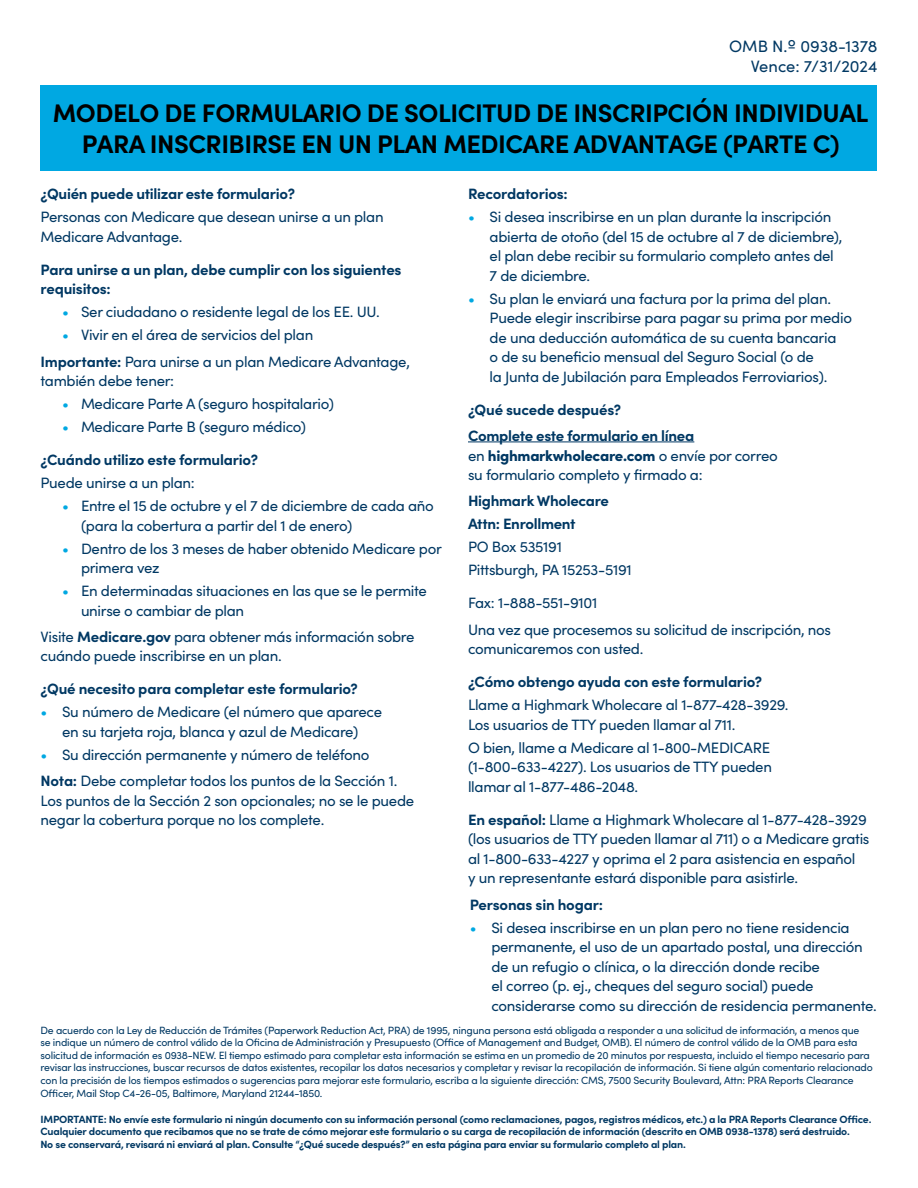
<style>
.page{position:relative;width:918px;height:1188px;background:#fff}
.page>*{position:absolute;margin:0;border:0;box-sizing:border-box;transform-origin:0 0}
.t1{font:700 25.5px/30.6px "Sofia Pro";letter-spacing:-.02em;color:#000;text-align:center}
.t2{font:16.5px "Sofia Pro";color:#003863}
.t3{font:15px/19.5px "Sofia Pro";letter-spacing:-.02em;color:#003863}
.t4{font:700 15px/19.5px "Sofia Pro";letter-spacing:-.015em;color:#003863}
.t5{font:10.5px/12.6px "Sofia Pro";letter-spacing:-.02em;color:#003863}
.t6{font:700 10.5px/12.6px "Sofia Pro";letter-spacing:-.02em;color:#003863}
.s1{color:#00a8e2}
.s2{font-weight:700}
.s3{font-weight:900}
</style>
<div class="page">
<hr style="left:468px;top:441px;width:226px;height:1px;background:#003863">
<div style="left:40px;top:86px;width:838px;height:85px;background:#00a8e2"></div>
<p class="t2" style="left:729px;top:35px;width:150px">OMB N.º 0938-1378</p>
<p class="t2" style="left:751px;top:54px;width:128px">Vence: 7/31/2024</p>
<h2 class="t1" style="left:53px;top:96px;width:817px">MODELO DE FORMULARIO DE SOLICITUD DE INSCRIPCIÓN INDIVIDUAL<br>PARA INSCRIBIRSE EN UN PLAN MEDICARE ADVANTAGE (PARTE C)</h2>
<h3 class="t4" style="left:40px;top:183px;width:256px">¿Quién puede utilizar este formulario?</h3>
<p class="t3" style="left:40px;top:207px;width:345px">Personas con Medicare que desean unirse a un plan<br>Medicare Advantage.</p>
<p class="t4" style="left:40px;top:259px;width:363px">Para unirse a un plan, debe cumplir con los siguientes requisitos:</p>
<p class="t3" style="left:62px;top:302px;width:319px"><span class="s1">•</span> Ser ciudadano o residente legal de los EE. UU.</p>
<p class="t3" style="left:62px;top:325px;width:253px"><span class="s1">•</span> Vivir en el área de servicios del plan</p>
<p class="t3" style="left:40px;top:351px;width:371px"><span class="s2">Importante:</span> Para unirse a un plan Medicare Advantage, también debe tener:</p>
<p class="t3" style="left:62px;top:393px;width:273px"><span class="s1">•</span> Medicare Parte A (seguro hospitalario)</p>
<p class="t3" style="left:62px;top:416px;width:245px"><span class="s1">•</span> Medicare Parte B (seguro médico)</p>
<h3 class="t4" style="left:40px;top:449px;width:219px">¿Cuándo utilizo este formulario?</h3>
<p class="t3" style="left:40px;top:472px;width:156px">Puede unirse a un plan:</p>
<p class="t3" style="left:81px;top:495px;width:354px;text-indent:-19px"><span class="s1">•</span> Entre el 15 de octubre y el 7 de diciembre de cada año (para la cobertura a partir del 1 de enero)</p>
<p class="t3" style="left:81px;top:538px;width:362px;text-indent:-19px"><span class="s1">•</span> Dentro de los 3 meses de haber obtenido Medicare por primera vez</p>
<p class="t3" style="left:81px;top:580px;width:348px;text-indent:-19px"><span class="s1">•</span> En determinadas situaciones en las que se le permite unirse o cambiar de plan</p>
<p class="t3" style="left:40px;top:626px;width:376px">Visite <span class="s2">Medicare.gov</span> para obtener más información sobre cuándo puede inscribirse en un plan.</p>
<h3 class="t4" style="left:40px;top:678px;width:319px">¿Qué necesito para completar este formulario?</h3>
<p class="t3" style="left:40px;top:702px;width:343px;text-align:center"><span class="s1">•</span> Su número de Medicare (el número que aparece en su tarjeta roja, blanca y azul de Medicare)</p>
<p class="t3" style="left:40px;top:744px;width:331px"><span class="s1">•</span> Su dirección permanente y número de teléfono</p>
<p class="t3" style="left:40px;top:770px;width:375px"><span class="s2">Nota:</span> Debe completar todos los puntos de la Sección 1.<br>Los puntos de la Sección 2 son opcionales; no se le puede negar la cobertura porque no los complete.</p>
<p class="t4" style="left:468px;top:183px;width:101px">Recordatorios:</p>
<p class="t3" style="left:490px;top:207px;width:354px;text-indent:-22px"><span class="s1">•</span> Si desea inscribirse en un plan durante la inscripción abierta de otoño (del 15 de octubre al 7 de diciembre), el plan debe recibir su formulario completo antes del 7 de diciembre.</p>
<p class="t3" style="left:490px;top:288px;width:364px;text-indent:-22px"><span class="s1">•</span> Su plan le enviará una factura por la prima del plan.<br>Puede elegir inscribirse para pagar su prima por medio de una deducción automática de su cuenta bancaria<br>o de su beneficio mensual del Seguro Social (o de<br>la Junta de Jubilación para Empleados Ferroviarios).</p>
<h3 class="t4" style="left:468px;top:399px;width:155px">¿Qué sucede después?</h3>
<p class="t4" style="left:468px;top:425px;width:228px">Complete este formulario en línea</p>
<p class="t3" style="left:468px;top:445px;width:311px">en <span class="s3">highmarkwholecare.com</span> o envíe por correo su formulario completo y firmado a:</p>
<p class="t4" style="left:468px;top:490px;width:142px">Highmark Wholecare</p>
<p class="t4" style="left:468px;top:513px;width:109px">Attn: Enrollment</p>
<p class="t3" style="left:468px;top:535px;width:165px;line-height:23px">PO Box 535191<br>Pittsburgh, PA 15253-5191</p>
<p class="t3" style="left:468px;top:593px;width:131px">Fax: 1-888-551-9101</p>
<p class="t3" style="left:468px;top:619px;width:365px">Una vez que procesemos su solicitud de inscripción, nos comunicaremos con usted.</p>
<h3 class="t4" style="left:468px;top:671px;width:296px">¿Cómo obtengo ayuda con este formulario?</h3>
<p class="t3" style="left:468px;top:694px;width:322px">Llame a Highmark Wholecare al 1-877-428-3929.</p>
<p class="t3" style="left:468px;top:714px;width:269px">Los usuarios de TTY pueden llamar al 711.</p>
<p class="t3" style="left:468px;top:737px;width:306px">O bien, llame a Medicare al 1-800-MEDICARE (1-800-633-4227). Los usuarios de TTY pueden llamar al 1-877-486-2048.</p>
<p class="t3" style="left:468px;top:809px;width:403px"><span class="s2">En español:</span> Llame a Highmark Wholecare al 1-877-428-3929 (los usuarios de TTY pueden llamar al 711) o a Medicare gratis al 1-800-633-4227 y oprima el 2 para asistencia en español<br>y un representante estará disponible para asistirle.</p>
<p class="t4" style="left:470px;top:894px;width:135px">Personas sin hogar:</p>
<p class="t3" style="left:491px;top:917px;width:387px;text-indent:-22px"><span class="s1">•</span> Si desea inscribirse en un plan pero no tiene residencia permanente, el uso de un apartado postal, una dirección de un refugio o clínica, o la dirección donde recibe<br>el correo (p. ej., cheques del seguro social) puede considerarse como su dirección de residencia permanente.</p>
<p class="t5" style="left:40px;top:1023px;width:834px">De acuerdo con la Ley de Reducción de Trámites (Paperwork Reduction Act, PRA) de 1995, ninguna persona está obligada a responder a una solicitud de información, a menos que<br>se indique un número de control válido de la Oficina de Administración y Presupuesto (Office of Management and Budget, OMB). El número de control válido de la OMB para esta solicitud de información es 0938-NEW. El tiempo estimado para completar esta información se estima en un promedio de 20 minutos por respuesta, incluido el tiempo necesario para revisar las instrucciones, buscar recursos de datos existentes, recopilar los datos necesarios y completar y revisar la recopilación de información. Si tiene algún comentario relacionado con la precisión de los tiempos estimados o sugerencias para mejorar este formulario, escriba a la siguiente dirección: CMS, 7500 Security Boulevard, Attn: PRA Reports Clearance Officer, Mail Stop C4-26-05, Baltimore, Maryland 21244-1850.</p>
<p class="t6" style="left:40px;top:1112px;width:832px">IMPORTANTE: No envíe este formulario ni ningún documento con su información personal (como reclamaciones, pagos, registros médicos, etc.) a la PRA Reports Clearance Office.<br>Cualquier documento que recibamos que no se trate de cómo mejorar este formulario o su carga de recopilación de información (descrito en OMB 0938-1378) será destruido.<br>No se conservará, revisará ni enviará al plan. Consulte “¿Qué sucede después?” en esta página para enviar su formulario completo al plan.</p>
</div>
